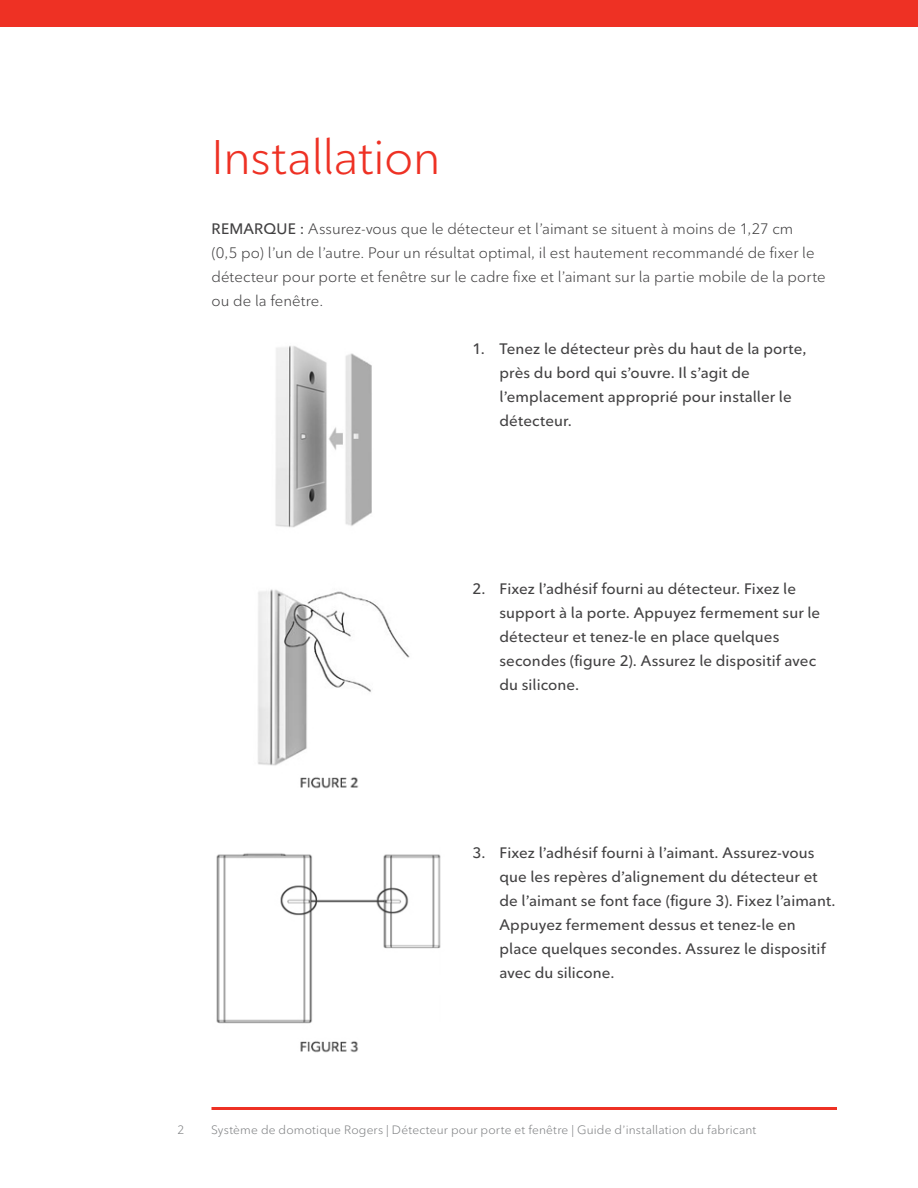
<style>
.page{position:relative;width:918px;height:1188px;background:#fff}
.page>*{position:absolute;margin:0;border:0;box-sizing:border-box;transform-origin:0 0}
.t1{font:48px "Ted Next";letter-spacing:-.015em;color:#ee3124}
.t2{font:600 15px/24px "Ted Next";letter-spacing:.005em;color:#424142}
.t3{font:15px/24px "Ted Next";letter-spacing:.005em;color:#424142}
.t4{font:12px "Ted Next";letter-spacing:.015em;color:#808284}
.s1{font-weight:600}
</style>
<div class="page">
<div style="left:0;top:0;width:918px;height:27px;background:#ee3124"></div>
<hr style="left:212px;top:1107px;width:625px;height:3px;background:#ee3124">
<img style="left:258px;top:346px;width:152px;height:443px">
<img style="left:216px;top:853px;width:225px;height:200px">
<div style="left:319px;top:976px;width:136px;height:19px;background:#fff"></div>
<div style="left:328px;top:908px;width:46px;height:78px;background:#fff"></div>
<h1 class="t1" style="left:212px;top:128px;width:231px">Installation</h1>
<p class="t3" style="left:212px;top:216px;width:616px"><span class="s1">REMARQUE :</span> Assurez-vous que le détecteur et l’aimant se situent à moins de 1,27 cm<br>(0,5 po) l’un de l’autre. Pour un résultat optimal, il est hautement recommandé de fixer le détecteur pour porte et fenêtre sur le cadre fixe et l’aimant sur la partie mobile de la porte ou de la fenêtre.</p>
<p class="t2" style="left:500px;top:336px;width:309px;text-indent:-27px">1. Tenez le détecteur près du haut de la porte, près du bord qui s’ouvre. Il s’agit de l’emplacement approprié pour installer le détecteur.</p>
<p class="t2" style="left:500px;top:576px;width:322px;text-indent:-27px">2. Fixez l’adhésif fourni au détecteur. Fixez le support à la porte. Appuyez fermement sur le détecteur et tenez-le en place quelques secondes (figure 2). Assurez le dispositif avec du silicone.</p>
<p class="t2" style="left:500px;top:840px;width:338px;text-indent:-27px">3. Fixez l’adhésif fourni à l’aimant. Assurez-vous que les repères d’alignement du détecteur et de l’aimant se font face (figure 3). Fixez l’aimant.<br>Appuyez fermement dessus et tenez-le en place quelques secondes. Assurez le dispositif avec du silicone.</p>
<p class="t4" style="left:178px;top:1123px;width:8px">2</p>
<p class="t4" style="left:211px;top:1123px;width:547px">Système de domotique Rogers | Détecteur pour porte et fenêtre | Guide d’installation du fabricant</p>
</div>
